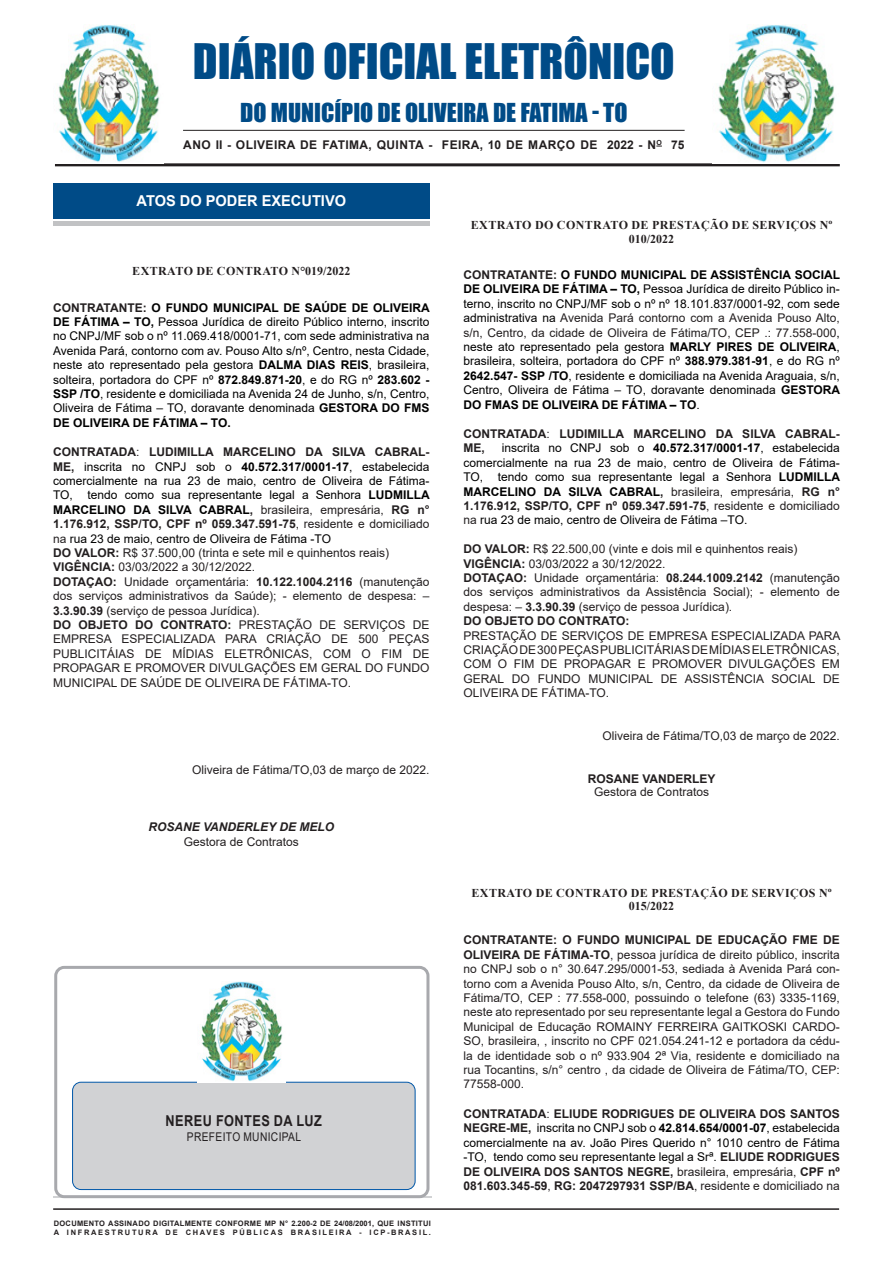
<style>
.page{position:relative;width:893px;height:1263px;background:#fff}
.page>*{position:absolute;margin:0;border:0;box-sizing:border-box;transform-origin:0 0}
.t1{font:45px "Impact";color:#004b87}
.t2{font:24px "Impact";color:#004b87}
.Chancela{font:700 15px "Arial";color:#fff}
.t3{font:700 15px "Arial";letter-spacing:.035em;color:#231f20;scale:.85 1}
.Body_Text{font:12px/14.4px "Arial";color:#000;text-align:justify}
.Body_Text-2{font:12px/14.4px "Arial";color:#231f20;text-align:justify}
.NOME{font:700 12px/14.4px "Arial";color:#231f20}
.TITULOS{font:700 12px/13.5px "Times New Roman";letter-spacing:.035em;color:#231f20;text-align:center}
.NOME-2{font:700 12px "Arial";letter-spacing:.035em;color:#231f20}
.No_Spacing{font:italic 700 12px "Arial";color:#231f20}
.CARGO{font:12px "Arial";color:#231f20}
.Body_Text-3{font:12px "Arial";letter-spacing:.035em;color:#231f20;scale:.85 1}
.t4{font:700 7.5px "Arial";letter-spacing:.04em;color:#231f20}
.t5{font:700 7.5px "Arial";letter-spacing:.225em;color:#231f20}
.s1{font-weight:700;color:#231f20}
.s2{font-weight:700}
.s3{color:#231f20}
.s4{font-weight:400}
.s5{font-weight:400;color:#000}
.s6{color:#000}
</style>
<div class="page">
<hr style="left:53px;top:1208px;width:786px;height:2px;background:#231f20">
<hr style="left:55px;top:163px;width:785px;height:3px;background:#231f20">
<img style="left:58px;top:24px;width:102px;height:139px">
<hr style="left:183px;top:130px;width:502px;height:1px;background:#231f20">
<div style="left:53px;top:189px;width:376px;height:37px;background:#c1c2c4"></div>
<div style="left:53px;top:186px;width:376px;height:35px;background:#fff"></div>
<div style="left:53px;top:184px;width:376px;height:35px;background:#004b87"></div>
<hr style="left:53px;top:1197px;width:379px;height:1px;background:#d1d2d4">
<div style="left:54px;top:966px;width:375px;height:232px;border:3px solid #a8a9ad;border-radius:9px"></div>
<div style="left:73px;top:1082px;width:342px;height:107px;background:#d1d2d4;border-radius:9px"></div>
<div style="left:72px;top:1082px;width:343px;height:108px;border:1px solid #0057a8;border-radius:9px"></div>
<img style="left:201px;top:982px;width:82px;height:100px">
<img style="left:718px;top:24px;width:117px;height:139px">
<p class="t1" style="left:193px;top:26px;width:483px">DIÁRIO OFICIAL ELETRÔNICO</p>
<p class="t2" style="left:240px;top:94px;width:389px">DO MUNICÍPIO DE OLIVEIRA DE FATIMA - TO</p>
<p class="NOME-2" style="left:183px;top:137px;width:503px">ANO II - OLIVEIRA DE FATIMA, QUINTA - FEIRA, 10 DE MARÇO DE 2022 - N<sup>O</sup> 75</p>
<p class="Chancela" style="left:137px;top:190px;width:211px">ATOS DO PODER EXECUTIVO</p>
<p class="TITULOS" style="left:132px;top:264px;width:220px">EXTRATO DE CONTRATO N°019/2022</p>
<p class="Body_Text" style="left:53px;top:300px;width:378px"><span class="s1">CONTRATANTE:</span> <span class="s2">O FUNDO MUNICIPAL DE SAÚDE DE OLIVEIRA DE FÁTIMA – TO,</span> Pessoa Jurídica de direito Público interno, inscrito no CNPJ/MF sob o nº 11.069.418/0001-71, com sede administrativa na Avenida Pará, contorno com av. Pouso Alto s/nº, Centro, nesta Cidade, neste ato representado pela gestora <span class="s2">DALMA DIAS REIS</span>, brasileira, solteira, portadora do CPF nº <span class="s2">872.849.871-20</span>, e do RG nº <span class="s2">283.602 - SSP /TO</span>, residente e domiciliada na Avenida 24 de Junho, s/n, Centro, Oliveira de Fátima – TO, doravante denominada <span class="s2">GESTORA DO FMS DE OLIVEIRA DE FÁTIMA – TO.</span></p>
<p class="Body_Text" style="left:53px;top:445px;width:378px"><span class="s1">CONTRATADA</span><span class="s3">:</span> <span class="s1">LUDIMILLA MARCELINO DA SILVA CABRAL-ME,</span> inscrita no CNPJ sob o <span class="s2">40.572.317/0001-17</span>, estabelecida comercialmente na rua 23 de maio, centro de Oliveira de Fátima-TO, tendo como sua representante legal a Senhora <span class="s2">LUDMILLA MARCELINO DA SILVA CABRAL</span><span class="s1">,</span> <span class="s3">brasileira, empresária,</span> <span class="s1">RG n° 1.176.912, SSP/TO, CPF nº 059.347.591-75</span><span class="s3">, residente e domiciliado na</span> rua 23 de maio, centro de Oliveira de Fátima -TO</p>
<p class="Body_Text-2" style="left:53px;top:545px;width:337px"><span class="s2">DO VALOR:</span> R$ 37.500,00 (trinta e sete mil e quinhentos reais)</p>
<p class="Body_Text-2" style="left:53px;top:560px;width:204px"><span class="s2">VIGÊNCIA:</span> 03/03/2022 a 30/12/2022.</p>
<p class="Body_Text-2" style="left:53px;top:574px;width:378px"><span class="s2">DOTAÇAO:</span> Unidade orçamentária: <span class="s2">10.122.1004.2116</span> (manutenção dos serviços administrativos da Saúde); - elemento de despesa: – <span class="s2">3.3.90.39</span> (serviço de pessoa Jurídica).</p>
<p class="Body_Text-2" style="left:53px;top:617px;width:378px"><span class="s2">DO OBJETO DO CONTRATO:</span> PRESTAÇÃO DE SERVIÇOS DE EMPRESA ESPECIALIZADA PARA CRIAÇÃO DE 500 PEÇAS PUBLICITÁIAS DE MÍDIAS ELETRÔNICAS, COM O FIM DE PROPAGAR E PROMOVER DIVULGAÇÕES EM GERAL DO FUNDO MUNICIPAL DE SAÚDE DE OLIVEIRA DE FÁTIMA-TO.</p>
<p class="Body_Text-2" style="left:192px;top:762px;width:239px">Oliveira de Fátima/TO,03 de março de 2022.</p>
<p class="No_Spacing" style="left:149px;top:819px;width:187px">ROSANE VANDERLEY DE MELO</p>
<p class="Body_Text-2" style="left:184px;top:834px;width:116px">Gestora de Contratos</p>
<p class="t3" style="left:166px;top:1110px;width:185px">NEREU FONTES DA LUZ</p>
<p class="Body_Text-3" style="left:187px;top:1128px;width:136px">PREFEITO MUNICIPAL</p>
<p class="t4" style="left:54px;top:1218px;width:379px">DOCUMENTO ASSINADO DIGITALMENTE CONFORME MP N° 2.200-2 DE 24/08/2001, QUE INSTITUI</p>
<p class="t5" style="left:54px;top:1227px;width:379px">A INFRAESTRUTURA DE CHAVES PÚBLICAS BRASILEIRA - ICP-BRASIL.</p>
<p class="TITULOS" style="left:471px;top:218px;width:363px">EXTRATO DO CONTRATO DE PRESTAÇÃO DE SERVIÇOS Nº<br>010/2022</p>
<p class="Body_Text" style="left:463px;top:267px;width:378px"><span class="s1">CONTRATANTE:</span> <span class="s2">O FUNDO MUNICIPAL DE ASSISTÊNCIA SOCIAL DE OLIVEIRA DE FÁTIMA – TO,</span> Pessoa Jurídica de direito Público in&shy;terno, inscrito no CNPJ/MF sob o nº nº 18.101.837/0001-92, com sede administrativa na <span class="s3">Avenida Pará contorno com a Avenida Pouso Alto, s/n, Centro, da cidade de Oliveira de Fátima/TO, CEP .: 77.558-000</span>, neste ato representado pela gestora <span class="s2">MARLY PIRES DE OLIVEIRA</span>, brasileira, solteira, portadora do CPF nº <span class="s2">388.979.381-91</span>, e do RG nº <span class="s2">2642.547- SSP /TO</span>, residente e domiciliada na Avenida Araguaia, s/n, Centro, Oliveira de Fátima – TO, doravante denominada <span class="s2">GESTORA DO FMAS DE OLIVEIRA DE FÁTIMA – TO</span>.</p>
<p class="NOME" style="left:463px;top:427px;width:378px">CONTRATADA<span class="s4">:</span> LUDIMILLA MARCELINO DA SILVA CABRAL-<br>ME,</p>
<p class="Body_Text" style="left:463px;top:441px;width:378px;text-indent:38px">inscrita no CNPJ sob o <span class="s2">40.572.317/0001-17</span>, estabelecida comercialmente na rua 23 de maio, centro de Oliveira de Fátima-TO, tendo como sua representante legal a Senhora <span class="s2">LUDMILLA MARCELINO DA SILVA CABRAL</span><span class="s1">,</span> <span class="s3">brasileira, empresária,</span> <span class="s1">RG n° 1.176.912, SSP/TO, CPF nº 059.347.591-75</span><span class="s3">, residente e domiciliado na</span> rua 23 de maio, centro de Oliveira de Fátima –TO.</p>
<p class="Body_Text-2" style="left:463px;top:542px;width:335px"><span class="s2">DO VALOR:</span> R$ 22.500,00 (vinte e dois mil e quinhentos reais)</p>
<p class="Body_Text-2" style="left:463px;top:556px;width:204px"><span class="s2">VIGÊNCIA:</span> 03/03/2022 a 30/12/2022.</p>
<p class="Body_Text-2" style="left:463px;top:570px;width:378px"><span class="s2">DOTAÇAO:</span> Unidade orçamentária: <span class="s2">08.244.1009.2142</span> (manutenção dos serviços administrativos da Assistência Social); - elemento de despesa: – <span class="s2">3.3.90.39</span> (serviço de pessoa Jurídica).</p>
<p class="NOME" style="left:463px;top:614px;width:168px">DO OBJETO DO CONTRATO:</p>
<p class="Body_Text-2" style="left:463px;top:628px;width:378px">PRESTAÇÃO DE SERVIÇOS DE EMPRESA ESPECIALIZADA PARA CRIAÇÃO DE 300 PEÇAS PUBLICITÁRIAS DE MÍDIAS ELETRÔNICAS, COM O FIM DE PROPAGAR E PROMOVER DIVULGAÇÕES EM GERAL DO FUNDO MUNICIPAL DE ASSISTÊNCIA SOCIAL DE OLIVEIRA DE FÁTIMA-TO.</p>
<p class="Body_Text-2" style="left:603px;top:729px;width:239px">Oliveira de Fátima/TO,03 de março de 2022.</p>
<p class="NOME" style="left:588px;top:771px;width:129px">ROSANE VANDERLEY</p>
<p class="CARGO" style="left:594px;top:784px;width:116px">Gestora de Contratos</p>
<p class="TITULOS" style="left:471px;top:886px;width:362px">EXTRATO DE CONTRATO DE PRESTAÇÃO DE SERVIÇOS Nº<br>015/2022</p>
<p class="Body_Text-2" style="left:463px;top:933px;width:378px"><span class="s2">CONTRATANTE: O FUNDO MUNICIPAL DE EDUCAÇÃO FME DE OLIVEIRA DE FÁTIMA-TO</span>, pessoa jurídica de direito público, inscrita no CNPJ sob o n° 30.647.295/0001-53, sediada à Avenida Pará con&shy;torno com a Avenida Pouso Alto, s/n, Centro, da cidade de Oliveira de Fátima/TO, CEP : 77.558-000, possuindo o telefone (63) 3335-1169, neste ato representado por seu representante legal a Gestora do Fundo Municipal de Educação ROMAINY FERREIRA GAITKOSKI CARDO-SO, brasileira, , inscrito no CPF 021.054.241-12 e portadora da cédu&shy;la de identidade sob o nº 933.904 2ª Via, residente e domiciliado na rua Tocantins, s/n° centro , da cidade de Oliveira de Fátima/TO, CEP:<br>77558-000.</p>
<p class="NOME" style="left:463px;top:1106px;width:378px;text-align:justify">CONTRATADA<span class="s4">:</span> ELIUDE RODRIGUES DE OLIVEIRA DOS SANTOS NEGRE-ME, <span class="s5">inscrita no CNPJ sob o</span> <span class="s6">42.814.654/0001-07</span><span class="s5">, estabelecida comercialmente na av. João Pires Querido n° 1010 centro de Fátima -TO, tendo como seu representante legal a Srª.</span> ELIUDE RODRIGUES DE OLIVEIRA DOS SANTOS NEGRE, <span class="s4">brasileira, empresária,</span> CPF nº 081.603.345-59<span class="s4">,</span> RG: 2047297931 SSP/BA<span class="s4">, residente e domiciliado na</span></p>
</div>
